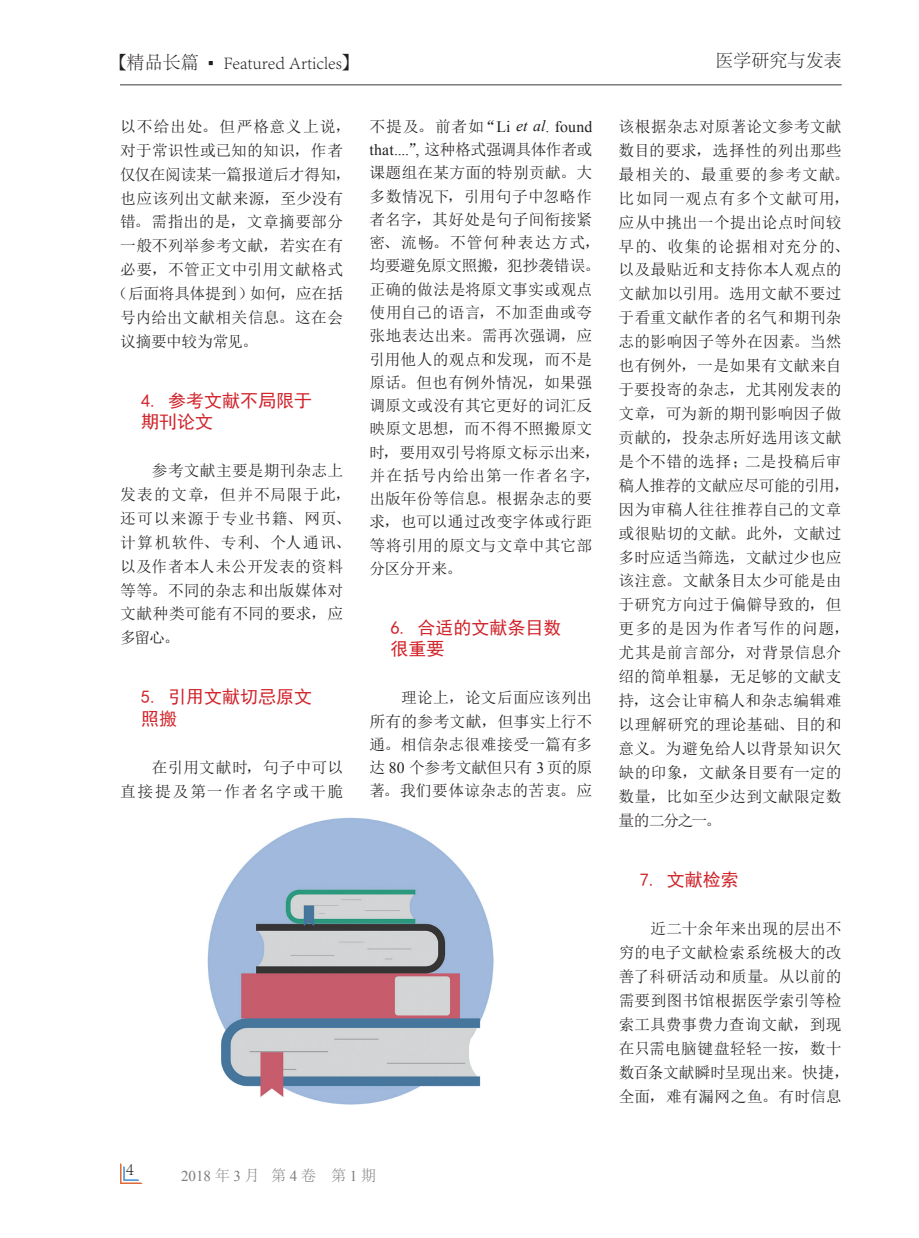
<style>
.page{position:relative;width:919px;height:1238px;background:#fff}
.page>*{position:absolute;margin:0;border:0;box-sizing:border-box;transform-origin:0 0}
.t1{font:18px/21.6px "Sim Hei";color:#d1232a}
.t2{font:300 18px "Adobe Song Std";color:#231f20}
.t3{font:15.75px/23.9px "N Sim Sun";letter-spacing:.015em;color:#231f20}
.t4{font:15.75px/23.9px "N Sim Sun";letter-spacing:.07em;color:#231f20;text-align:right}
.t5{font:15.75px "N Sim Sun";letter-spacing:-.02em;color:#231f20}
.t6{font:15.75px "N Sim Sun";letter-spacing:-.015em;color:#231f20}
.t7{font:15.75px "N Sim Sun";letter-spacing:.055em;color:#231f20}
.t8{font:15.75px "N Sim Sun";letter-spacing:-.03em;color:#231f20}
.t9{font:15px "Times New Roman";color:#7c7c80}
.s1{font-family:"Adobe Fangsong Std";font-weight:400}
.s2{font-family:"Arial Narrow";font-weight:400}
.s3{font-family:"Times New Roman"}
.s4{font-family:"Times New Roman";font-style:italic}
.s5{font-family:"Adobe Song Std";font-weight:300}
</style>
<div class="page">
<hr style="left:120px;top:84px;width:721px;height:1px;background:#7c7c80">
<svg style="left:120px;top:1163px;width:22px;height:20px"></svg>
<img style="left:207px;top:817px;width:286px;height:287px">
<p class="t2" style="left:109px;top:52px;width:252px"><span class="s1">【</span>精品长篇 <span class="s2">▪</span> Featured Articles<span class="s1">】</span></p>
<p class="t2" style="left:715px;top:51px;width:127px">医学研究与发表</p>
<p class="t7" style="left:120px;top:118px;width:232px">以不给出处。但严格意义上说，</p>
<p class="t3" style="left:120px;top:138px;width:224px">对于常识性或已知的知识，作者</p>
<p class="t5" style="left:120px;top:166px;width:232px">仅仅在阅读某一篇报道后才得知，</p>
<p class="t3" style="left:120px;top:186px;width:224px">也应该列出文献来源，至少没有</p>
<p class="t3" style="left:120px;top:210px;width:224px">错。需指出的是，文章摘要部分</p>
<p class="t3" style="left:120px;top:234px;width:224px">一般不列举参考文献，若实在有</p>
<p class="t3" style="left:120px;top:257px;width:224px">必要，不管正文中引用文献格式</p>
<p class="t6" style="left:112px;top:285px;width:232px">（后面将具体提到）如何，应在括</p>
<p class="t3" style="left:120px;top:305px;width:224px">号内给出文献相关信息。这在会</p>
<p class="t8" style="left:120px;top:333px;width:139px">议摘要中较为常见。</p>
<p class="t1" style="left:141px;top:389px;width:173px">4. 参考文献不局限于期刊论文</p>
<p class="t3" style="left:120px;top:458px;width:232px;text-indent:32px">参考文献主要是期刊杂志上发表的文章，但并不局限于此，还可以来源于专业书籍、网页、计算机软件、专利、个人通讯、以及作者本人未公开发表的资料等等。不同的杂志和出版媒体对文献种类可能有不同的要求，应多留心。</p>
<p class="t1" style="left:141px;top:686px;width:173px">5. 引用文献切忌原文照搬</p>
<p class="t4" style="left:120px;top:755px;width:224px">在引用文献时，句子中可以<br>直接提及第一作者名字或干脆</p>
<p class="t3" style="left:369px;top:115px;width:232px;line-height:23.2px">不提及。前者如“<span class="s3">Li</span> <span class="s4">et al</span><span class="s3">. found that....</span>”<span class="s3">,</span> 这种格式强调具体作者或课题组在某方面的特别贡献。大多数情况下，引用句子中忽略作者名字，其好处是句子间衔接紧密、流畅。不管何种表达方式，均要避免原文照搬，犯抄袭错误。正确的做法是将原文事实或观点使用自己的语言，不加歪曲或夸张地表达出来。需再次强调，应引用他人的观点和发现，而不是原话。但也有例外情况，如果强调原文或没有其它更好的词汇反映原文思想，而不得不照搬原文时，要用双引号将原文标示出来，并在括号内给出第一作者名字，出版年份等信息。根据杂志的要求，也可以通过改变字体或行距等将引用的原文与文章中其它部分区分开来。</p>
<p class="t1" style="left:390px;top:616px;width:172px">6. 合适的文献条目数很重要</p>
<p class="t3" style="left:369px;top:686px;width:224px;line-height:23.2px;text-align:justify;text-indent:32px">理论上，论文后面应该列出所有的参考文献，但事实上行不通。相信杂志很难接受一篇有多达 <span class="s3">80</span> 个参考文献但只有 <span class="s3">3</span> 页的原著。我们要体谅杂志的苦衷。应</p>
<p class="t2" style="left:126px;top:1158px;width:10px">4</p>
<p class="t9" style="left:181px;top:1165px;width:196px">2018<span class="s5">年</span>3<span class="s5">月 第</span>4<span class="s5">卷 第</span>1<span class="s5">期</span></p>
<p class="t3" style="left:618px;top:114px;width:232px">该根据杂志对原著论文参考文献数目的要求，选择性的列出那些最相关的、最重要的参考文献。比如同一观点有多个文献可用，应从中挑出一个提出论点时间较早的、收集的论据相对充分的、以及最贴近和支持你本人观点的文献加以引用。选用文献不要过于看重文献作者的名气和期刊杂志的影响因子等外在因素。当然也有例外，一是如果有文献来自于要投寄的杂志，尤其刚发表的文章，可为新的期刊影响因子做贡献的，投杂志所好选用该文献是个不错的选择；二是投稿后审稿人推荐的文献应尽可能的引用，因为审稿人往往推荐自己的文章或很贴切的文献。此外，文献过多时应适当筛选，文献过少也应该注意。文献条目太少可能是由于研究方向过于偏僻导致的，但更多的是因为作者写作的问题，尤其是前言部分，对背景信息介绍的简单粗暴，无足够的文献支持，这会让审稿人和杂志编辑难以理解研究的理论基础、目的和意义。为避免给人以背景知识欠缺的印象，文献条目要有一定的数量，比如至少达到文献限定数量的二分之一。</p>
<p class="t1" style="left:639px;top:868px;width:100px">7. 文献检索</p>
<p class="t3" style="left:618px;top:916px;width:232px;text-indent:32px">近二十余年来出现的层出不穷的电子文献检索系统极大的改善了科研活动和质量。从以前的需要到图书馆根据医学索引等检索工具费事费力查询文献，到现在只需电脑键盘轻轻一按，数十数百条文献瞬时呈现出来。快捷，全面，难有漏网之鱼。有时信息</p>
</div>
